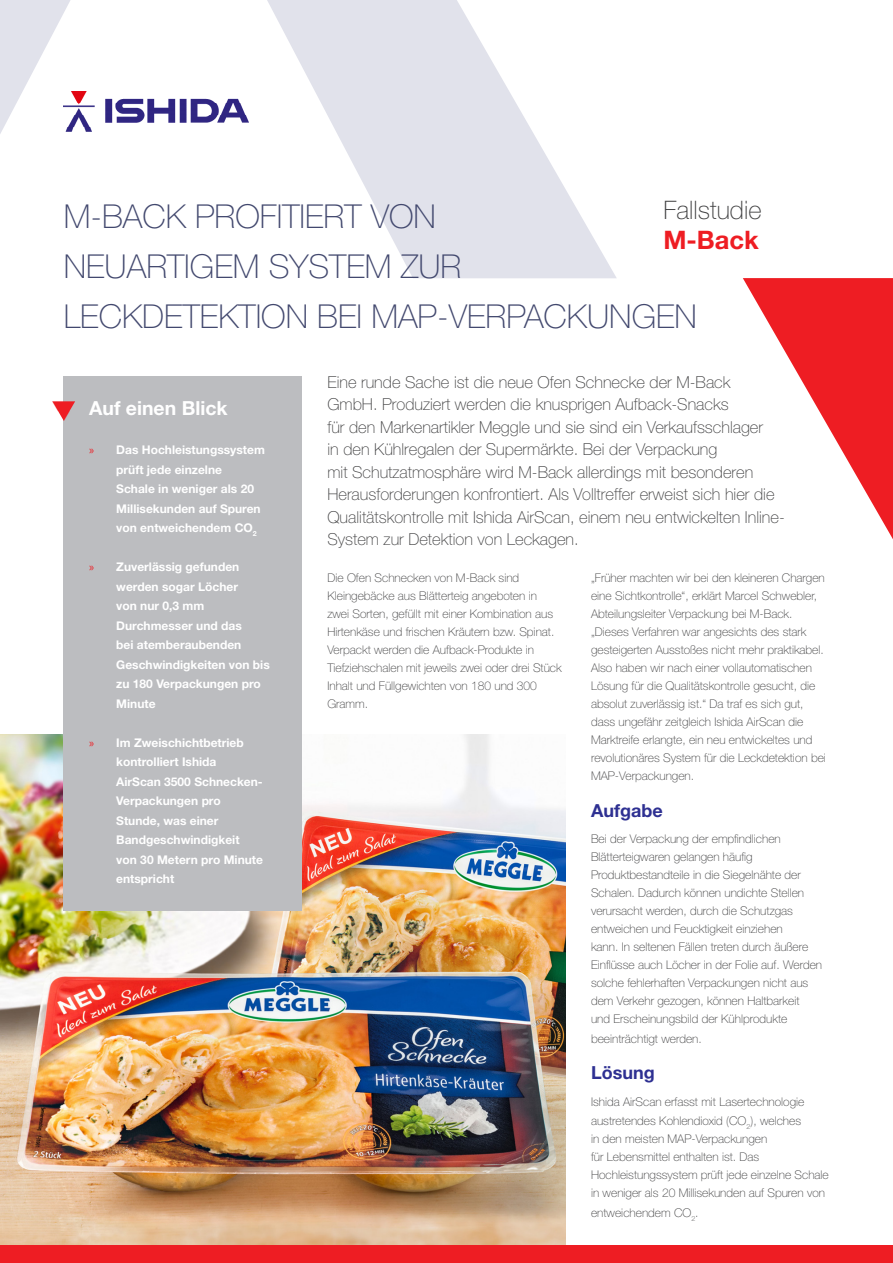
<style>
.page{position:relative;width:893px;height:1263px;background:#fff}
.page>*{position:absolute;margin:0;border:0;box-sizing:border-box;transform-origin:0 0}
.t1{font:100 33px/49.5px "Helvetica Neue LT Std";color:#42486e}
.Case_Study_Title{font:100 25.5px/30px "Helvetica Neue LT Std";color:#3e3e3f}
.t2{font:700 19.35px "Helvetica Neue LT Std";color:#fff}
.Body{font:700 18px "Helvetica Neue LT Std";color:#2e3092}
.t3{font:100 16.5px/22.5px "Helvetica Neue LT Std";color:#3e3e3f}
.Body-2{font:100 12px/18px "Helvetica Neue LT Std";color:#3e3e3f}
.t4{font:700 12px/19.5px "Helvetica Neue LT Std";color:#fff}
.s1{font-weight:700;color:#ee1d23}
.s2{font-family:"Myriad Pro";font-weight:400;color:#ee1d23}
</style>
<div class="page">
<svg style="left:743px;top:278px;width:150px;height:261px"></svg>
<img style="left:0;top:734px;width:566px;height:512px">
<svg style="left:0;top:0;width:617px;height:278px"></svg>
<div style="left:64px;top:376px;width:238px;height:535px;background:#bcbdc0"></div>
<img style="left:64px;top:91px;width:185px;height:40px">
<svg style="left:52px;top:401px;width:23px;height:20px"></svg>
<div style="left:0;top:1246px;width:893px;height:17px;background:#ee1d23"></div>
<p class="Case_Study_Title" style="left:663px;top:195px;width:100px">Fallstudie<br><span class="s1">M-Back</span></p>
<h1 class="t1" style="left:64px;top:192px;width:635px">M-BACK PROFITIERT VON<br>NEUARTIGEM SYSTEM ZUR<br>LECKDETEKTION BEI MAP-VERPACKUNGEN</h1>
<h2 class="t2" style="left:89px;top:396px;width:140px">Auf einen Blick</h2>
<p class="t4" style="left:116px;top:440px;width:150px;text-indent:-27px"><span class="s2">»</span> Das Hochleistungssystem prüft jede einzelne<br>Schale in weniger als 20<br>Millisekunden auf Spuren von entweichendem CO<sub>2</sub></p>
<p class="t4" style="left:116px;top:557px;width:155px;text-indent:-27px"><span class="s2">»</span> Zuverlässig gefunden werden sogar Löcher<br>von nur 0,3 mm<br>Durchmesser und das<br>bei atemberaubenden<br>Geschwindigkeiten von bis zu 180 Verpackungen pro<br>Minute</p>
<p class="t4" style="left:116px;top:732px;width:148px;text-indent:-27px"><span class="s2">»</span> Im Zweischichtbetrieb kontrolliert Ishida<br>AirScan 3500 Schnecken-<br>Verpackungen pro<br>Stunde, was einer<br>Bandgeschwindigkeit von 30 Metern pro Minute entspricht</p>
<h2 class="t3" style="left:327px;top:370px;width:459px">Eine runde Sache ist die neue Ofen Schnecke der M-Back<br>GmbH. Produziert werden die knusprigen Aufback-Snacks<br>für den Markenartikler Meggle und sie sind ein Verkaufsschlager<br>in den Kühlregalen der Supermärkte. Bei der Verpackung<br>mit Schutzatmosphäre wird M-Back allerdings mit besonderen Herausforderungen konfrontiert. Als Volltreffer erweist sich hier die Qualitätskontrolle mit Ishida AirScan, einem neu entwickelten Inline-System zur Detektion von Leckagen.</h2>
<p class="Body-2" style="left:591px;top:568px;width:236px">„Früher machten wir bei den kleineren Chargen eine Sichtkontrolle“, erklärt Marcel Schwebler, Abteilungsleiter Verpackung bei M-Back. „Dieses Verfahren war angesichts des stark gesteigerten Ausstoßes nicht mehr praktikabel.<br>Also haben wir nach einer vollautomatischen Lösung für die Qualitätskontrolle gesucht, die absolut zuverlässig ist.“ Da traf es sich gut, dass ungefähr zeitgleich Ishida AirScan die Marktreife erlangte, ein neu entwickeltes und revolutionäres System für die Leckdetektion bei MAP-Verpackungen.</p>
<p class="Body" style="left:591px;top:799px;width:73px">Aufgabe</p>
<p class="Body-2" style="left:591px;top:830px;width:233px">Bei der Verpackung der empfindlichen Blätterteigwaren gelangen häufig Produktbestandteile in die Siegelnähte der Schalen. Dadurch können undichte Stellen verursacht werden, durch die Schutzgas entweichen und Feucktigkeit einziehen<br>kann. In seltenen Fällen treten durch äußere Einflüsse auch Löcher in der Folie auf. Werden solche fehlerhaften Verpackungen nicht aus dem Verkehr gezogen, können Haltbarkeit<br>und Erscheinungsbild der Kühlprodukte</p>
<p class="Body-2" style="left:591px;top:1029px;width:112px">beeinträchtigt werden.</p>
<p class="Body" style="left:591px;top:1062px;width:65px">Lösung</p>
<p class="Body-2" style="left:591px;top:1092px;width:215px;line-height:19.5px">Ishida AirScan erfasst mit Lasertechnologie austretendes Kohlendioxid (CO<sub>2</sub>), welches</p>
<p class="Body-2" style="left:591px;top:1130px;width:239px">in den meisten MAP-Verpackungen<br>für Lebensmittel enthalten ist. Das Hochleistungssystem prüft jede einzelne Schale in weniger als 20 Millisekunden auf Spuren von</p>
<p class="Body-2" style="left:591px;top:1203px;width:109px">entweichendem CO<sub>2</sub>.</p>
<p class="Body-2" style="left:327px;top:568px;width:236px">Die Ofen Schnecken von M-Back sind Kleingebäcke aus Blätterteig angeboten in zwei Sorten, gefüllt mit einer Kombination aus Hirtenkäse und frischen Kräutern bzw. Spinat.<br>Verpackt werden die Aufback-Produkte in Tiefziehschalen mit jeweils zwei oder drei Stück Inhalt und Füllgewichten von 180 und 300<br>Gramm.</p>
</div>
